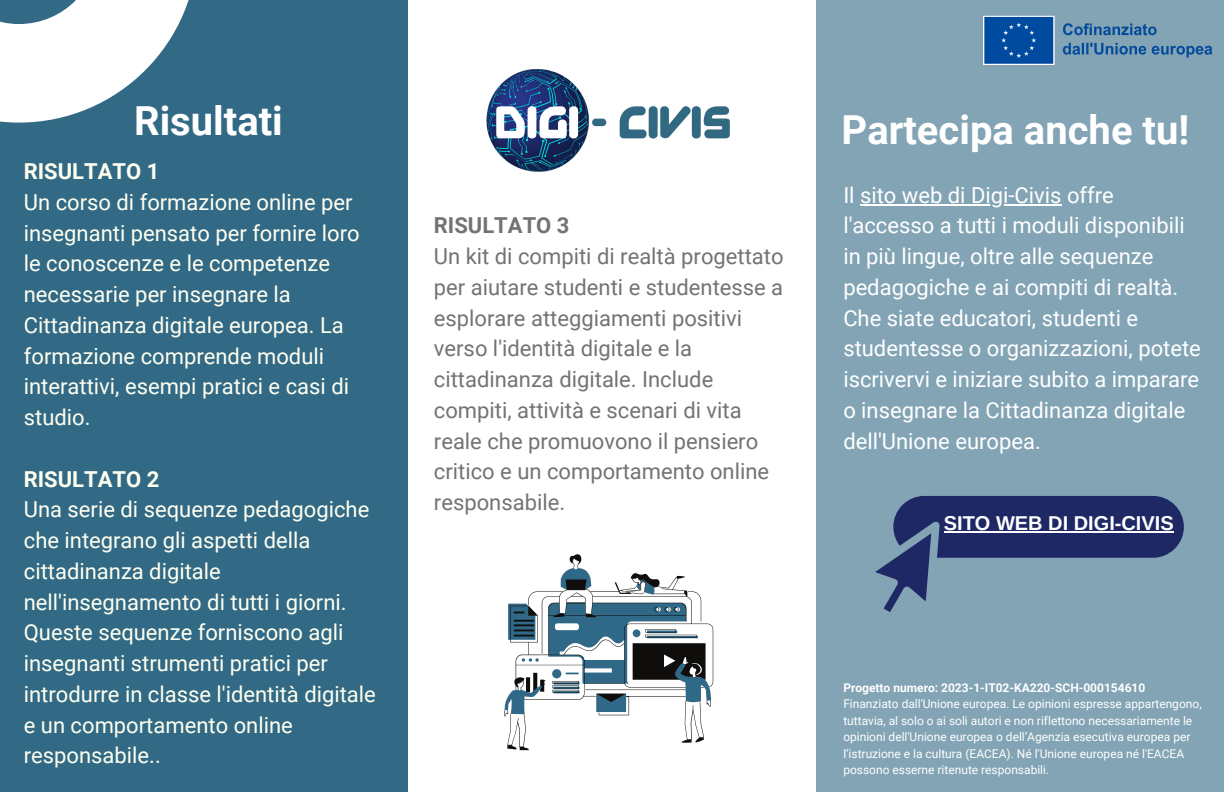
<style>
.page{position:relative;width:1224px;height:792px;background:#fff}
.page>*{position:absolute;margin:0;border:0;box-sizing:border-box;transform-origin:0 0}
.t1{font:700 40px "Roboto";color:#fff}
.t2{font:22px/30.8px "Roboto";color:#fffff0}
.t3{font:22px/30.8px "Roboto";color:#fff}
.t4{font:22px/30.8px "Roboto";color:#737373}
.t5{font:700 20px "Arimo";color:#fff}
.t6{font:12px/16.5px "Roboto";color:#fff}
.t7{font:700 12px "Roboto";color:#fff}
.s1{font-weight:700}
</style>
<div class="page">
<div style="left:0;top:0;width:408px;height:792px;background:#326a86"></div>
<div style="left:816px;top:0;width:408px;height:792px;background:#82a4b5"></div>
<img style="left:486px;top:69px;width:244px;height:103px">
<svg style="left:0;top:0;width:189px;height:123px;fill:#fff"></svg>
<img style="left:983px;top:15px;width:229px;height:50px">
<svg style="left:504px;top:558px;width:200px;height:189px"></svg>
<svg style="left:505px;top:568px;width:209px;height:146px"></svg>
<hr style="left:860px;top:204px;width:202px;height:2px;background:#fff">
<svg style="left:875px;top:496px;width:309px;height:116px"></svg>
<hr style="left:944px;top:532px;width:230px;height:1px;background:#fff">
<h3 class="t1" style="left:134px;top:98px;width:150px">Risultati</h3>
<h1 class="t2" style="left:24px;top:156px;width:338px"><span class="s1">RISULTATO 1<br></span>Un corso di formazione online per insegnanti pensato per fornire loro le conoscenze e le competenze necessarie per insegnare la<br>Cittadinanza digitale europea. La formazione comprende moduli interattivi, esempi pratici e casi di studio.</h1>
<h3 class="t2" style="left:24px;top:464px;width:354px"><span class="s1">RISULTATO 2<br></span>Una serie di sequenze pedagogiche che integrano gli aspetti della cittadinanza digitale nell'insegnamento di tutti i giorni.<br>Queste sequenze forniscono agli insegnanti strumenti pratici per introdurre in classe l'identità digitale e un comportamento online responsabile..</h3>
<h1 class="t4" style="left:434px;top:211px;width:351px"><span class="s1">RISULTATO 3<br></span>Un kit di compiti di realtà progettato per aiutare studenti e studentesse a esplorare atteggiamenti positivi verso l'identità digitale e la cittadinanza digitale. Include compiti, attività e scenari di vita reale che promuovono il pensiero critico e un comportamento online responsabile.</h1>
<p class="t1" style="left:842px;top:107px;width:349px">Partecipa anche tu!</p>
<h3 class="t3" style="left:843px;top:180px;width:272px">Il sito web di Digi-Civis offre</h3>
<p class="t3" style="left:843px;top:211px;width:359px">l'accesso a tutti i moduli disponibili in più lingue, oltre alle sequenze pedagogiche e ai compiti di realtà.<br>Che siate educatori, studenti e studentesse o organizzazioni, potete iscrivervi e iniziare subito a imparare o insegnare la Cittadinanza digitale dell'Unione europea.</p>
<p class="t5" style="left:944px;top:512px;width:231px">SITO WEB DI DIGI-CIVIS</p>
<h3 class="t7" style="left:843px;top:681px;width:304px">Progetto numero: 2023-1-IT02-KA220-SCH-000154610</h3>
<p class="t6" style="left:843px;top:696px;width:360px">Finanziato dall'Unione europea. Le opinioni espresse appartengono, tuttavia, al solo o ai soli autori e non riflettono necessariamente le opinioni dell'Unione europea o dell’Agenzia esecutiva europea per l’istruzione e la cultura (EACEA). Né l'Unione europea né l'EACEA possono esserne ritenute responsabili.</p>
</div>
